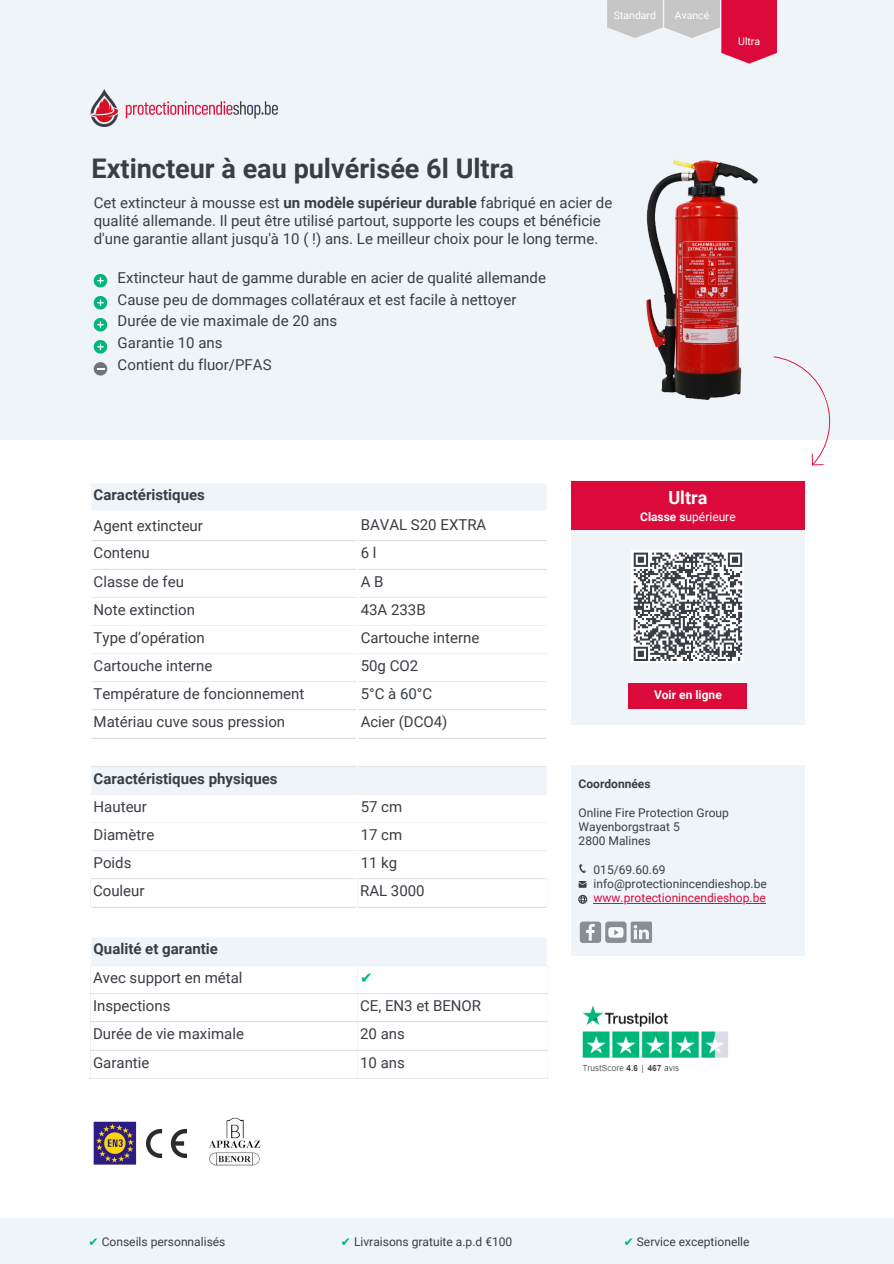
<style>
.page{position:relative;width:894px;height:1264px;background:#fff}
.page>*{position:absolute;margin:0;border:0;box-sizing:border-box;transform-origin:0 0}
.t1{font:700 27px "Roboto";color:#393e44}
.t2{font:700 18px "Roboto";color:#fff}
.t3{font:15px/18px "Roboto";color:#393e44}
.t4{font:700 15px "Roboto";color:#393e44}
.t5{font:15px "DejaVu Sans";color:#00b67a}
.t6{font:12px "Roboto";color:#393e44}
.t7{font:12px "Roboto";color:#dc0a3a}
.t8{font:12px "Roboto";color:#fff}
.t9{font:700 12px "Roboto";color:#fff}
.t10{font:700 12px "Roboto";color:#393e44}
.t11{font:10.5px "Roboto";color:#fff}
.s1{font-weight:700}
.s2{font-family:"DejaVu Sans";color:#00b67a}
</style>
<div class="page">
<div style="left:0;top:0;width:893px;height:440px;background:#eff4f9"></div>
<img style="left:646px;top:159px;width:113px;height:241px">
<div style="left:571px;top:481px;width:233px;height:244px;background:#eff4f9"></div>
<div style="left:571px;top:481px;width:233px;height:48px;background:#dc0a3a"></div>
<svg style="left:773px;top:356px;width:58px;height:110px"></svg>
<svg style="left:91px;top:484px;width:455px;height:481px"></svg>
<svg style="left:90px;top:879px;width:1px;height:27px"></svg>
<hr style="left:356px;top:879px;width:2px;height:27px;background:#fff">
<hr style="left:91px;top:540px;width:455px;height:1px;background:#eff4f9">
<hr style="left:91px;top:568px;width:455px;height:1px;background:#eff4f9">
<hr style="left:91px;top:596px;width:455px;height:2px;background:#eff4f9">
<hr style="left:91px;top:625px;width:455px;height:1px;background:#eff4f9">
<hr style="left:91px;top:653px;width:455px;height:1px;background:#eff4f9">
<hr style="left:91px;top:681px;width:455px;height:1px;background:#eff4f9">
<hr style="left:91px;top:709px;width:455px;height:1px;background:#eff4f9">
<hr style="left:91px;top:737px;width:455px;height:1px;background:#eff4f9">
<hr style="left:91px;top:765px;width:455px;height:1px;background:#eff4f9">
<hr style="left:91px;top:793px;width:455px;height:2px;background:#eff4f9">
<hr style="left:91px;top:822px;width:455px;height:1px;background:#eff4f9">
<hr style="left:91px;top:850px;width:455px;height:1px;background:#eff4f9">
<hr style="left:91px;top:878px;width:455px;height:1px;background:#eff4f9">
<hr style="left:91px;top:906px;width:455px;height:1px;background:#eff4f9">
<hr style="left:91px;top:965px;width:455px;height:1px;background:#eff4f9">
<hr style="left:91px;top:993px;width:456px;height:1px;background:#eff4f9">
<hr style="left:91px;top:1021px;width:456px;height:1px;background:#eff4f9">
<hr style="left:91px;top:1049px;width:456px;height:1px;background:#eff4f9">
<hr style="left:90px;top:1077px;width:458px;height:1px;background:#eff4f9">
<hr style="left:356px;top:513px;width:2px;height:253px;background:#fff">
<hr style="left:356px;top:793px;width:2px;height:86px;background:#fff">
<hr style="left:356px;top:906px;width:2px;height:29px;background:#fff">
<hr style="left:89px;top:510px;width:459px;height:3px;background:#fff">
<hr style="left:89px;top:935px;width:459px;height:2px;background:#fff">
<img style="left:89px;top:89px;width:188px;height:38px">
<div style="left:571px;top:765px;width:233px;height:191px;background:#eff4f9"></div>
<svg style="left:579px;top:921px;width:22px;height:21px"></svg>
<svg style="left:605px;top:921px;width:21px;height:21px"></svg>
<svg style="left:608px;top:927px;width:15px;height:10px"></svg>
<svg style="left:630px;top:921px;width:22px;height:21px"></svg>
<svg style="left:579px;top:864px;width:7px;height:9px"></svg>
<svg style="left:578px;top:881px;width:8px;height:6px"></svg>
<svg style="left:578px;top:894px;width:9px;height:9px"></svg>
<img style="left:582px;top:1005px;width:146px;height:68px">
<div style="left:628px;top:683px;width:119px;height:25px;background:#dc0a3a"></div>
<div style="left:0;top:1218px;width:893px;height:45px;background:#eff4f9"></div>
<svg style="left:631px;top:551px;width:113px;height:111px"></svg>
<svg style="left:94px;top:274px;width:13px;height:13px"></svg>
<div style="left:94px;top:362px;width:13px;height:13px;background:#717273;border-radius:50%"></div>
<svg style="left:97px;top:368px;width:7px;height:2px"></svg>
<svg style="left:94px;top:296px;width:13px;height:13px"></svg>
<svg style="left:94px;top:318px;width:13px;height:13px"></svg>
<img style="left:209px;top:1117px;width:52px;height:49px">
<img style="left:93px;top:1121px;width:44px;height:43px">
<img style="left:147px;top:1129px;width:39px;height:28px">
<svg style="left:721px;top:0;width:55px;height:64px;background:#dd1f4b"></svg>
<div style="left:664px;top:0;width:55px;height:38px;background:#c6c6c6"></div>
<div style="left:607px;top:0;width:55px;height:38px;background:#c6c6c6"></div>
<hr style="left:593px;top:903px;width:172px;height:1px;background:#dc0a3a">
<svg style="left:94px;top:340px;width:13px;height:13px"></svg>
<p class="t11" style="left:613px;top:9px;width:44px">Standard</p>
<p class="t11" style="left:674px;top:9px;width:36px">Avancé</p>
<p class="t11" style="left:738px;top:35px;width:24px">Ultra</p>
<p class="t1" style="left:92px;top:152px;width:424px">Extincteur à eau pulvérisée 6l Ultra</p>
<p class="t3" style="left:94px;top:194px;width:520px">Cet extincteur à mousse est <span class="s1">un modèle supérieur durable</span> fabriqué en acier de qualité allemande. Il peut être utilisé partout, supporte les coups et bénéficie d'une garantie allant jusqu'à 10 ( !) ans. Le meilleur choix pour le long terme.</p>
<p class="t3" style="left:118px;top:269px;width:429px">Extincteur haut de gamme durable en acier de qualité allemande</p>
<p class="t3" style="left:118px;top:290px;width:400px">Cause peu de dommages collatéraux et est facile à nettoyer</p>
<p class="t3" style="left:118px;top:312px;width:221px">Durée de vie maximale de 20 ans</p>
<p class="t3" style="left:118px;top:334px;width:106px">Garantie 10 ans</p>
<p class="t3" style="left:118px;top:356px;width:155px">Contient du fluor/PFAS</p>
<p class="t4" style="left:94px;top:486px;width:113px">Caractéristiques</p>
<p class="t3" style="left:94px;top:516px;width:111px">Agent extincteur</p>
<p class="t3" style="left:360px;top:515px;width:127px">BAVAL S20 EXTRA</p>
<p class="t3" style="left:94px;top:544px;width:58px">Contenu</p>
<p class="t3" style="left:360px;top:544px;width:17px">6l</p>
<p class="t3" style="left:94px;top:572px;width:92px">Classe de feu</p>
<p class="t3" style="left:360px;top:572px;width:24px">AB</p>
<p class="t3" style="left:94px;top:600px;width:103px">Note extinction</p>
<p class="t3" style="left:360px;top:600px;width:66px">43A 233B</p>
<p class="t3" style="left:94px;top:628px;width:113px">Type d’opération</p>
<p class="t3" style="left:360px;top:628px;width:120px">Cartouche interne</p>
<p class="t3" style="left:94px;top:657px;width:120px">Cartouche interne</p>
<p class="t3" style="left:360px;top:657px;width:59px">50g CO2</p>
<p class="t3" style="left:94px;top:685px;width:212px">Température de foncionnement</p>
<p class="t3" style="left:360px;top:685px;width:73px">5°C à 60°C</p>
<p class="t3" style="left:94px;top:713px;width:193px">Matériau cuve sous pression</p>
<p class="t3" style="left:360px;top:713px;width:88px">Acier (DCO4)</p>
<p class="t4" style="left:94px;top:769px;width:185px">Caractéristiques physiques</p>
<p class="t3" style="left:94px;top:797px;width:55px">Hauteur</p>
<p class="t3" style="left:360px;top:797px;width:43px">57 cm</p>
<p class="t3" style="left:94px;top:825px;width:62px">Diamètre</p>
<p class="t3" style="left:360px;top:825px;width:43px">17 cm</p>
<p class="t3" style="left:94px;top:854px;width:39px">Poids</p>
<p class="t3" style="left:360px;top:854px;width:38px">11 kg</p>
<p class="t3" style="left:93px;top:882px;width:53px">Couleur</p>
<p class="t3" style="left:360px;top:882px;width:66px">RAL 3000</p>
<p class="t4" style="left:94px;top:940px;width:126px">Qualité et garantie</p>
<p class="t3" style="left:93px;top:968px;width:151px">Avec support en métal</p>
<p class="t5" style="left:360px;top:969px;width:14px">✔</p>
<p class="t3" style="left:93px;top:997px;width:79px">Inspections</p>
<p class="t3" style="left:360px;top:997px;width:123px">CE, EN3 et BENOR</p>
<p class="t3" style="left:93px;top:1025px;width:152px">Durée de vie maximale</p>
<p class="t3" style="left:360px;top:1025px;width:46px">20 ans</p>
<p class="t3" style="left:93px;top:1053px;width:58px">Garantie</p>
<p class="t3" style="left:360px;top:1053px;width:46px">10 ans</p>
<p class="t2" style="left:668px;top:487px;width:40px">Ultra</p>
<p class="t8" style="left:640px;top:509px;width:97px"><span class="s1">Classe s</span>upérieure</p>
<p class="t9" style="left:653px;top:687px;width:69px">Voir en ligne</p>
<p class="t10" style="left:578px;top:777px;width:73px">Coordonnées</p>
<p class="t6" style="left:578px;top:805px;width:152px">Online Fire Protection Group</p>
<p class="t6" style="left:578px;top:820px;width:103px">Wayenborgstraat 5</p>
<p class="t6" style="left:578px;top:834px;width:73px">2800 Malines</p>
<p class="t6" style="left:593px;top:862px;width:73px">015/69.60.69</p>
<p class="t6" style="left:593px;top:877px;width:175px">info@protectionincendieshop.be</p>
<p class="t7" style="left:593px;top:891px;width:174px">www.protectionincendieshop.be</p>
<p class="t6" style="left:89px;top:1234px;width:138px"><span class="s2">✔</span> Conseils personnalisés</p>
<p class="t6" style="left:341px;top:1234px;width:173px"><span class="s2">✔</span> Livraisons gratuite a.p.d €100</p>
<p class="t6" style="left:623px;top:1234px;width:127px"><span class="s2">✔</span> Service exceptionelle</p>
</div>
